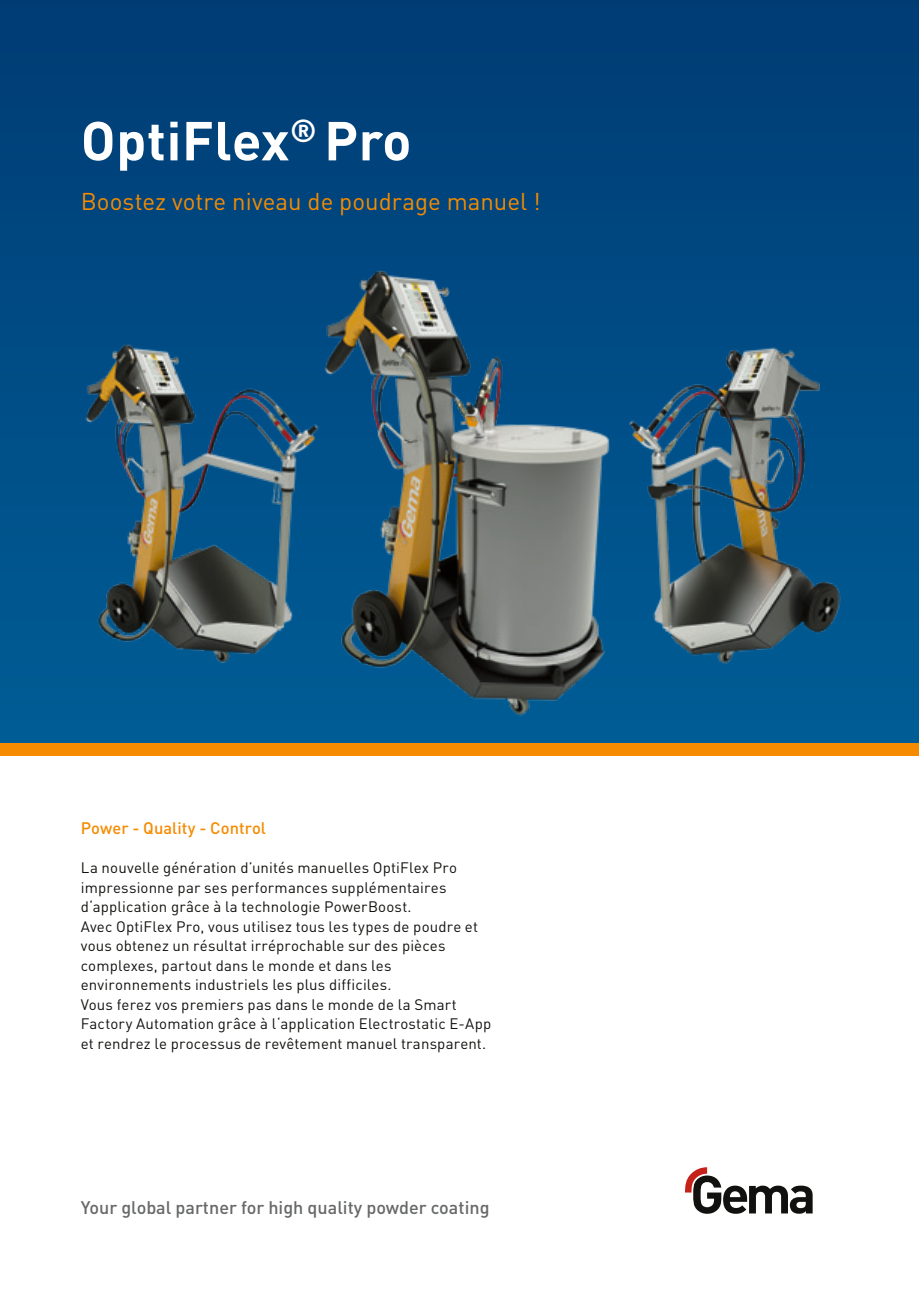
<style>
.page{position:relative;width:919px;height:1289px;background:#fff}
.page>*{position:absolute;margin:0;border:0;box-sizing:border-box;transform-origin:0 0}
.Haupttitel_Weiss_Bol{font:700 54px "DIN Pro";letter-spacing:.01em;color:#fff}
.Untertitel_Orange_Me{font:24px "DIN Pro";color:#f58b00}
.Slogan_Grey_Medium_1{font:500 18px "DIN Pro";color:#676968}
.Text_Schwarz_Regular{font:500 16.5px "DIN Pro";letter-spacing:.005em;color:#f58b00}
.Text_Schwarz_Regular-2{font:15px/19.5px "DIN Pro";letter-spacing:.01em;color:#11110f}
</style>
<div class="page">
<div style="left:0;top:0;width:918px;height:749px;background:linear-gradient(to bottom,#003c74,#005d96)"></div>
<svg style="left:685px;top:1167px;width:127px;height:46px"></svg>
<div style="left:0;top:743px;width:918px;height:13px;background:#f58b00"></div>
<img style="left:40px;top:322px;width:223px;height:350px">
<img style="left:263px;top:227px;width:390px;height:495px">
<img style="left:607px;top:322px;width:291px;height:349px">
<p class="Haupttitel_Weiss_Bol" style="left:81px;top:96px;width:332px">OptiFlex<sup>®</sup> Pro</p>
<p class="Untertitel_Orange_Me" style="left:81px;top:182px;width:461px">Boostez votre niveau de poudrage manuel !</p>
<p class="Text_Schwarz_Regular" style="left:81px;top:814px;width:187px">Power - Quality - Control</p>
<p class="Text_Schwarz_Regular-2" style="left:81px;top:856px;width:377px">La nouvelle génération d’unités manuelles OptiFlex Pro impressionne par ses performances supplémentaires d‘application grâce à la technologie PowerBoost.</p>
<p class="Text_Schwarz_Regular-2" style="left:81px;top:915px;width:398px">Avec OptiFlex Pro, vous utilisez tous les types de poudre et vous obtenez un résultat irréprochable sur des pièces complexes, partout dans le monde et dans les environnements industriels les plus difficiles.</p>
<p class="Text_Schwarz_Regular-2" style="left:81px;top:993px;width:412px">Vous ferez vos premiers pas dans le monde de la Smart<br>Factory Automation grâce à l‘application Electrostatic E-App et rendrez le processus de revêtement manuel transparent.</p>
<p class="Slogan_Grey_Medium_1" style="left:81px;top:1192px;width:410px">Your global partner for high quality powder coating</p>
</div>
